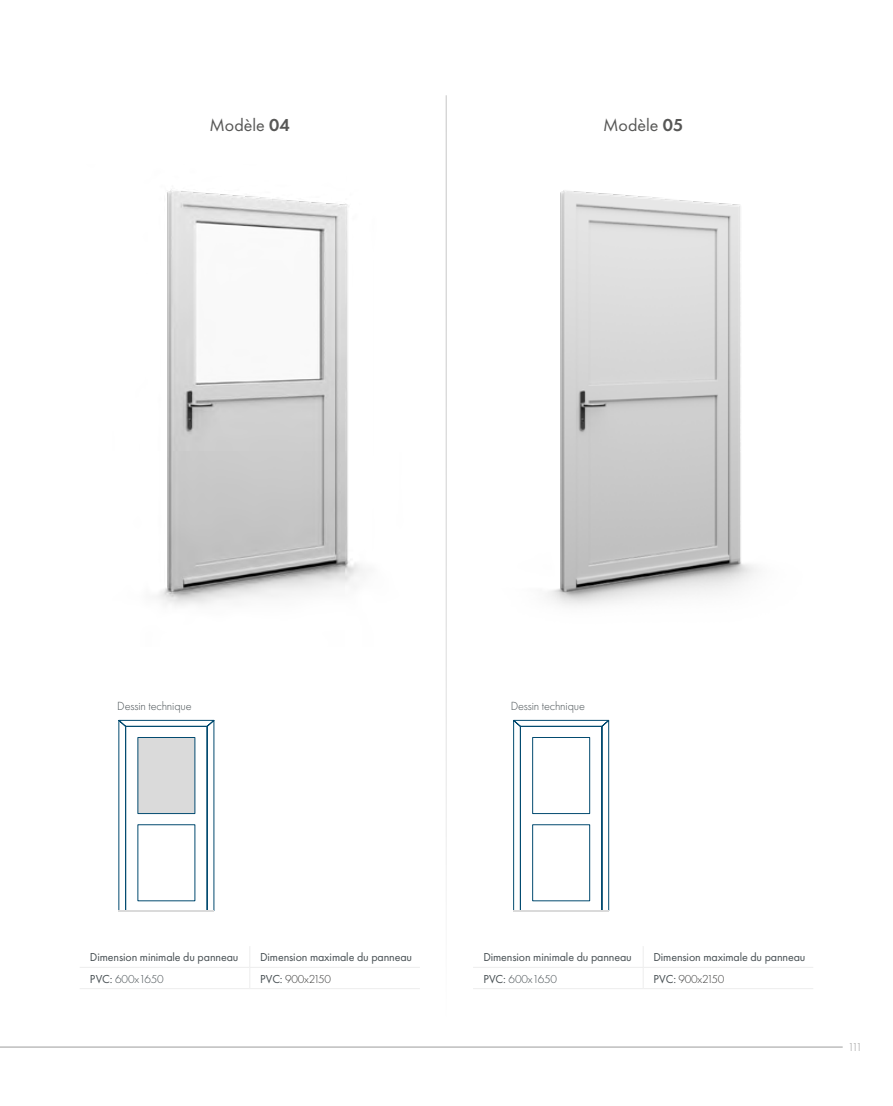
<style>
.page{position:relative;width:893px;height:1106px;background:#fff}
.page>*{position:absolute;margin:0;border:0;box-sizing:border-box;transform-origin:0 0}
.t1{font:18px "Futura PT";color:#575756}
.t2{font:300 12.3px "Futura PT";letter-spacing:-.01em;color:#474f53}
.t3{font:12px "Futura PT";letter-spacing:-.01em;color:#474f53}
.t4{font:300 12px "Futura PT";letter-spacing:-.01em;color:#474f53}
.t5{font:300 12px "Futura PT";letter-spacing:-.02em;color:#3c3c3b}
.t6{font:300 12px "Futura PT";color:#9d9d9c}
.s1{font-weight:600}
.s2{font-weight:400}
.s3{font-weight:400;color:#474f53}
</style>
<div class="page">
<hr style="left:0;top:1046px;width:843px;height:1px;background:#9d9d9c">
<img style="left:157px;top:189px;width:206px;height:417px">
<img style="left:548px;top:190px;width:209px;height:416px">
<hr style="left:446px;top:95px;width:1px;height:921px;background:#c6c6c6">
<svg style="left:118px;top:719px;width:97px;height:192px"></svg>
<hr style="left:119px;top:910px;width:95px;height:1px;background:#dadada">
<div style="left:138px;top:737px;width:57px;height:76px;background:#dadada"></div>
<svg style="left:513px;top:719px;width:97px;height:192px"></svg>
<hr style="left:80px;top:967px;width:170px;height:1px;background:#ededed">
<hr style="left:250px;top:967px;width:170px;height:1px;background:#ededed">
<svg style="left:249px;top:946px;width:1px;height:42px"></svg>
<hr style="left:80px;top:988px;width:170px;height:1px;background:#ededed">
<hr style="left:250px;top:988px;width:170px;height:1px;background:#ededed">
<hr style="left:473px;top:967px;width:170px;height:1px;background:#ededed">
<hr style="left:643px;top:967px;width:170px;height:1px;background:#ededed">
<svg style="left:643px;top:946px;width:1px;height:42px"></svg>
<hr style="left:473px;top:988px;width:170px;height:1px;background:#ededed">
<hr style="left:643px;top:988px;width:170px;height:1px;background:#ededed">
<h1 class="t1" style="left:209px;top:114px;width:82px">Modèle <span class="s1">04</span></h1>
<h1 class="t1" style="left:603px;top:114px;width:82px">Modèle <span class="s1">05</span></h1>
<p class="t2" style="left:117px;top:699px;width:76px">Dessin technique</p>
<p class="t2" style="left:511px;top:699px;width:76px">Dessin technique</p>
<p class="t3" style="left:90px;top:950px;width:150px">Dimension minimale du panneau</p>
<p class="t3" style="left:260px;top:950px;width:154px">Dimension maximale du panneau</p>
<p class="t4" style="left:90px;top:971px;width:75px"><span class="s2">PVC:</span> 600x1650</p>
<p class="t5" style="left:260px;top:971px;width:72px"><span class="s3">PVC:</span> 900x2150</p>
<p class="t3" style="left:483px;top:950px;width:150px">Dimension minimale du panneau</p>
<p class="t3" style="left:653px;top:950px;width:154px">Dimension maximale du panneau</p>
<p class="t4" style="left:483px;top:971px;width:75px"><span class="s2">PVC:</span> 600x1650</p>
<p class="t5" style="left:653px;top:971px;width:72px"><span class="s3">PVC:</span> 900x2150</p>
<p class="t6" style="left:848px;top:1040px;width:16px">111</p>
</div>
